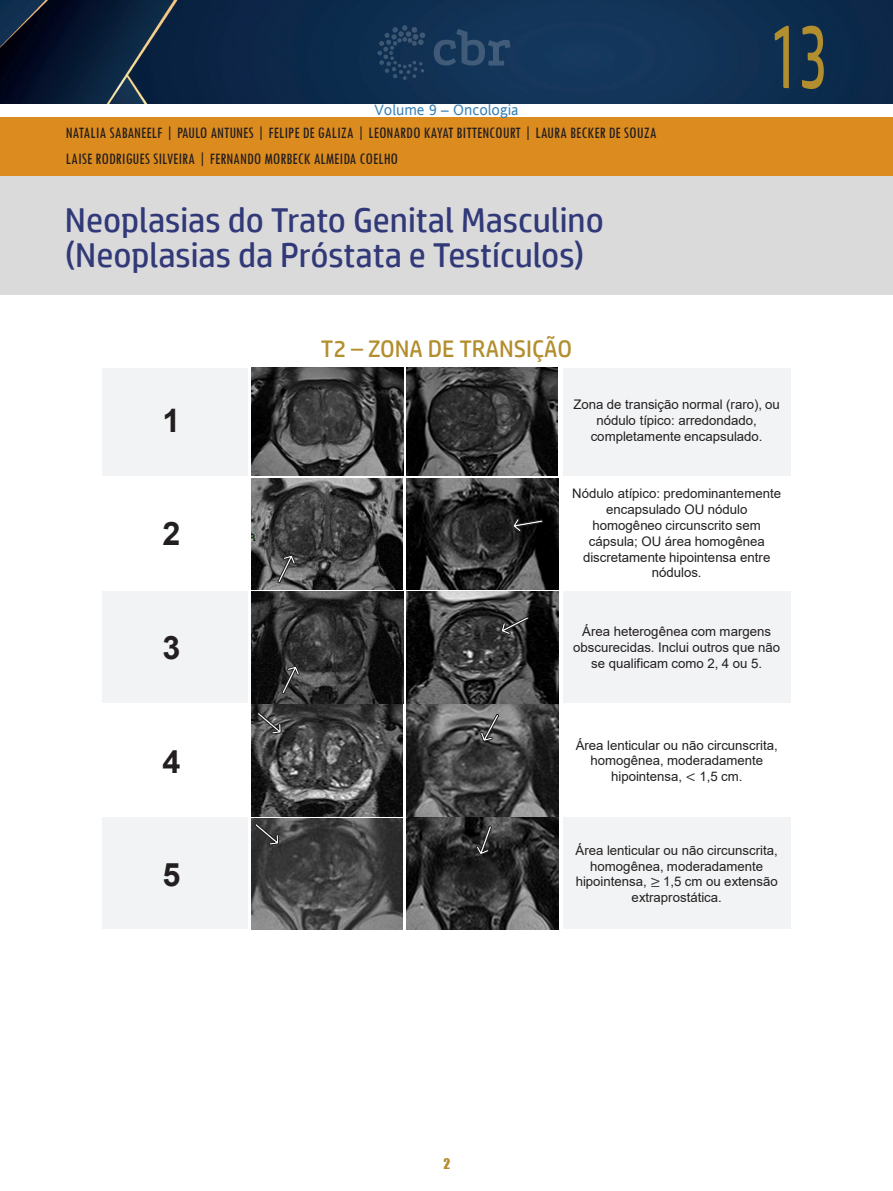
<style>
.page{position:relative;width:893px;height:1191px;background:#fff}
.page>*{position:absolute;margin:0;border:0;box-sizing:border-box;transform-origin:0 0}
.numero_capitulo{font:90px "HP Simplified";color:#b38e2e;scale:.6 1}
.Default{font:34.5px/34.5px "HP Simplified";color:#313978}
.t1{font:700 32.4px "Arial";color:#231f20}
.t2{font:700 32.25px "Arial";color:#231f20}
.peso_02{font:24px "HP Simplified";color:#b38e2e}
.autores{font:condensed 16.5px "Tw Cen";color:#231f20}
.t3{font:15px "Andale Sansfor VST";color:#3981b6}
.t4{font:13.5px "Impact";color:#b38e2e}
.t5{font:13.2px/15.8px "Arial";color:#231f20;text-align:center}
.s1{font-family:"Cambria Math"}
</style>
<div class="page">
<div style="left:102px;top:368px;width:145px;height:107px;background:#f2f3f4"></div>
<div style="left:102px;top:591px;width:145px;height:112px;background:#f2f3f4"></div>
<div style="left:102px;top:817px;width:145px;height:112px;background:#f2f3f4"></div>
<div style="left:563px;top:591px;width:227px;height:112px;background:#f2f3f4"></div>
<div style="left:563px;top:817px;width:228px;height:112px;background:#f2f3f4"></div>
<div style="left:563px;top:368px;width:227px;height:107px;background:#f2f3f4"></div>
<img style="left:251px;top:591px;width:152px;height:112px">
<img style="left:407px;top:591px;width:152px;height:112px">
<img style="left:406px;top:368px;width:151px;height:107px">
<img style="left:251px;top:368px;width:152px;height:108px">
<img style="left:251px;top:478px;width:152px;height:111px">
<img style="left:406px;top:478px;width:152px;height:111px">
<img style="left:407px;top:705px;width:152px;height:224px">
<img style="left:251px;top:705px;width:152px;height:111px">
<img style="left:251px;top:818px;width:152px;height:111px">
<svg style="left:512px;top:514px;width:32px;height:19px"></svg>
<svg style="left:272px;top:551px;width:27px;height:35px"></svg>
<svg style="left:276px;top:663px;width:26px;height:34px"></svg>
<svg style="left:498px;top:611px;width:34px;height:27px"></svg>
<svg style="left:477px;top:711px;width:27px;height:33px"></svg>
<svg style="left:253px;top:707px;width:33px;height:31px"></svg>
<svg style="left:251px;top:818px;width:32px;height:31px"></svg>
<svg style="left:474px;top:823px;width:23px;height:34px"></svg>
<img style="left:0;top:0;width:893px;height:103px">
<div style="left:0;top:117px;width:893px;height:58px;background:#dc8b1f"></div>
<div style="left:0;top:176px;width:893px;height:119px;background:#dadadb"></div>
<svg style="left:434px;top:29px;width:76px;height:37px;background:#224263"></svg>
<svg style="left:377px;top:25px;width:48px;height:55px;background:#1a3859"></svg>
<p class="t3" style="left:374px;top:100px;width:145px">Volume 9 – Oncologia</p>
<p class="autores" style="left:66px;top:123px;width:592px">NATALIA SABANEELF | PAULO ANTUNES | FELIPE DE GALIZA | LEONARDO KAYAT BITTENCOURT | LAURA BECKER DE SOUZA</p>
<p class="autores" style="left:66px;top:149px;width:334px">LAISE RODRIGUES SILVEIRA | FERNANDO MORBECK ALMEIDA COELHO</p>
<p class="Default" style="left:65px;top:202px;width:540px">Neoplasias do Trato Genital Masculino (Neoplasias da Próstata e Testículos)</p>
<p class="peso_02" style="left:321px;top:335px;width:253px">T2 – ZONA DE TRANSIÇÃO</p>
<p class="numero_capitulo" style="left:770px;top:5px;width:98px">13</p>
<p class="t1" style="left:162px;top:397px;width:19px">1</p>
<p class="t1" style="left:162px;top:510px;width:19px">2</p>
<p class="t2" style="left:162px;top:625px;width:19px">3</p>
<p class="t1" style="left:162px;top:738px;width:19px">4</p>
<p class="t2" style="left:162px;top:851px;width:19px">5</p>
<p class="t4" style="left:443px;top:1153px;width:8px">2</p>
<p class="t5" style="left:573px;top:397px;width:208px">Zona de transição normal (raro), ou nódulo típico: arredondado, completamente encapsulado.</p>
<p class="t5" style="left:572px;top:486px;width:210px">Nódulo atípico: predominantemente encapsulado OU nódulo homogêneo circunscrito sem cápsula; OU área homogênea discretamente hipointensa entre nódulos.</p>
<p class="t5" style="left:573px;top:623px;width:208px">Área heterogênea com margens obscurecidas. Inclui outros que não se qualificam como 2, 4 ou 5.</p>
<p class="t5" style="left:576px;top:737px;width:204px">Área lenticular ou não circunscrita,</p>
<p class="t5" style="left:590px;top:753px;width:174px">homogênea, moderadamente</p>
<p class="t5" style="left:611px;top:768px;width:73px">hipointensa,</p>
<p class="t5" style="left:699px;top:768px;width:45px">1,5 cm.</p>
<p class="t5" style="left:576px;top:842px;width:204px">Área lenticular ou não circunscrita, homogênea, moderadamente hipointensa, <span class="s1">≥</span> 1,5 cm ou extensão extraprostática.</p>
</div>
